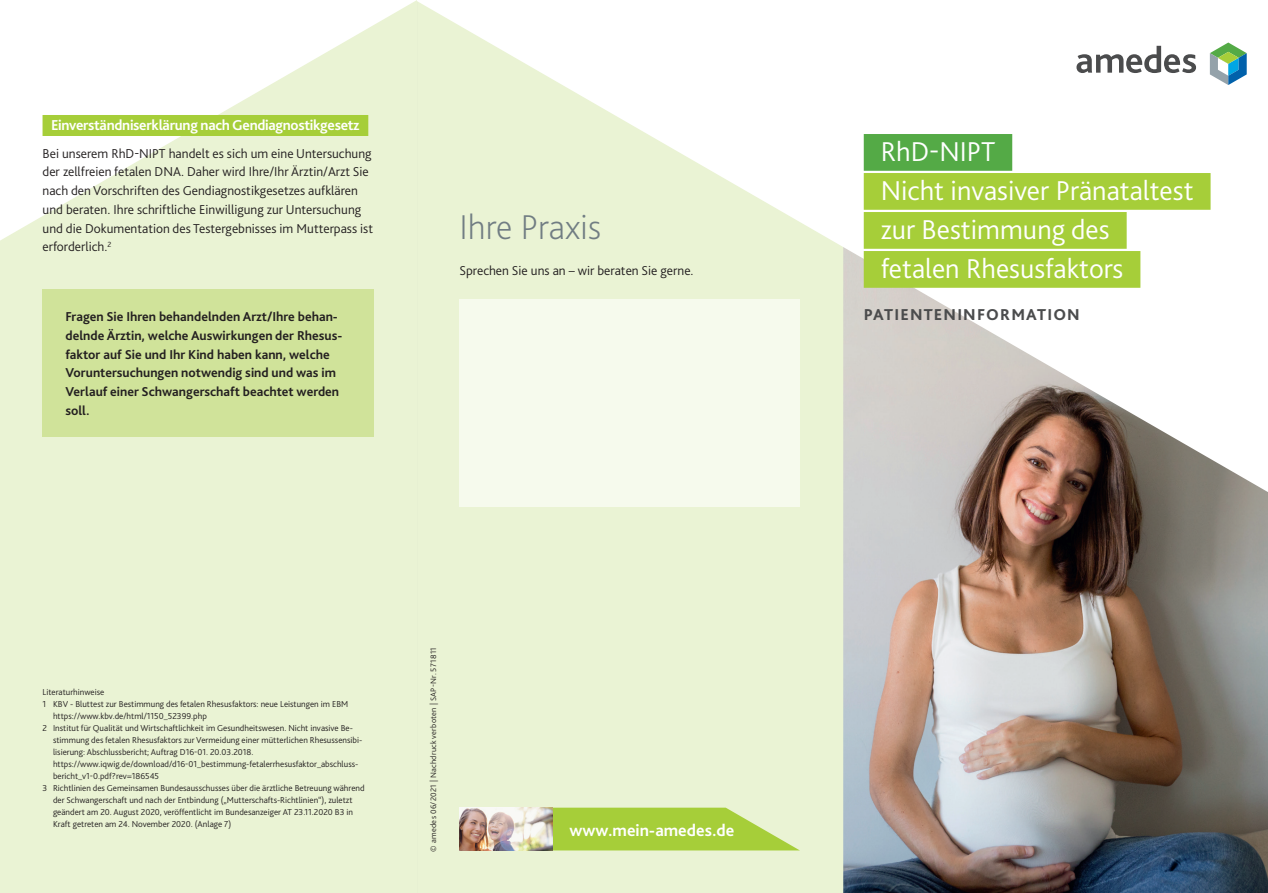
<style>
.page{position:relative;width:1268px;height:893px;background:#fff}
.page>*{position:absolute;margin:0;border:0;box-sizing:border-box;transform-origin:0 0}
.t1{font:200 36px "Bliss Pro";color:#717d83}
.t2{font:300 28.5px/39px "Bliss Pro";color:#fff}
.t3{font:700 17.4px "Bliss Pro";color:#fff}
.t4{font:800 16.5px "Bliss Pro";letter-spacing:.07em;color:#4b4c4d}
.t5{font:700 15px "Bliss Pro";letter-spacing:-.02em;color:#fff}
.t6{font:300 13.5px/18.8px "Bliss Pro";color:#231f20}
.t7{font:700 13.5px/18.8px "Bliss Pro";color:#231f20}
.t8{font:300 9px "Bliss Pro";color:#231f20}
.t9{font:300 8.25px "Bliss Pro";letter-spacing:.035em;color:#231f20}
</style>
<div class="page">
<img style="left:843px;top:492px;width:424px;height:401px">
<div style="left:417px;top:492px;width:426px;height:401px;background:#eaf3d4"></div>
<svg style="left:417px;top:1px;width:850px;height:491px"></svg>
<div style="left:0;top:0;width:417px;height:893px;background:#eaf3d4"></div>
<svg style="left:0;top:0;width:417px;height:241px;fill:#fcfdf9"></svg>
<div style="left:43px;top:115px;width:325px;height:21px;background:#a6ce39"></div>
<div style="left:459px;top:299px;width:340px;height:207px;background:#f6faed"></div>
<svg style="left:1076px;top:46px;width:119px;height:27px"></svg>
<svg style="left:1209px;top:43px;width:37px;height:42px"></svg>
<div style="left:43px;top:289px;width:331px;height:148px;background:#d0e39a"></div>
<div style="left:863px;top:134px;width:149px;height:37px;background:#54aa46"></div>
<div style="left:863px;top:173px;width:347px;height:37px;background:#a6ce39"></div>
<div style="left:863px;top:212px;width:263px;height:37px;background:#a6ce39"></div>
<div style="left:863px;top:251px;width:277px;height:37px;background:#a6ce39"></div>
<svg style="left:553px;top:808px;width:246px;height:42px;background:#afd34f"></svg>
<img style="left:459px;top:808px;width:94px;height:42px">
<h3 class="t5" style="left:51px;top:116px;width:310px">Einverständniserklärung nach Gendiagnostikgesetz</h3>
<p class="t6" style="left:43px;top:144px;width:332px">Bei unserem RhD-NIPT handelt es sich um eine Untersuchung der zellfreien fetalen DNA. Daher wird Ihre/Ihr Ärztin/Arzt Sie nach den Vorschriften des Gendiagnostikgesetzes aufklären und beraten. Ihre schriftliche Einwilligung zur Untersuchung und die Dokumentation des Testergebnisses im Mutterpass ist erforderlich.<sup>2</sup></p>
<p class="t7" style="left:65px;top:307px;width:278px">Fragen Sie Ihren behandelnden Arzt/Ihre behan&shy;delnde Ärztin, welche Auswirkungen der Rhesus&shy;faktor auf Sie und Ihr Kind haben kann, welche Voruntersuchungen notwendig sind und was im Verlauf einer Schwangerschaft beachtet werden soll.</p>
<h1 class="t1" style="left:459px;top:205px;width:143px">Ihre Praxis</h1>
<h3 class="t6" style="left:459px;top:261px;width:235px">Sprechen Sie uns an – wir beraten Sie gerne.</h3>
<p class="t8" style="left:43px;top:686px;width:63px">Literaturhinweise</p>
<p class="t8" style="left:43px;top:698px;width:307px">1 KBV - Bluttest zur Bestimmung des fetalen Rhesusfaktors: neue Leistungen im EBM</p>
<p class="t8" style="left:53px;top:710px;width:155px">https://www.kbv.de/html/1150_52399.php</p>
<p class="t8" style="left:43px;top:722px;width:312px">2 Institut für Qualität und Wirtschaftlichkeit im Gesundheitswesen. Nicht invasive Be-</p>
<p class="t8" style="left:53px;top:734px;width:310px">stimmung des fetalen Rhesusfaktors zur Vermeidung einer mütterlichen Rhesussensibi-</p>
<p class="t8" style="left:53px;top:746px;width:202px">lisierung: Abschlussbericht; Auftrag D16-01. 20.03.2018.</p>
<p class="t8" style="left:53px;top:758px;width:307px">https://www.iqwig.de/download/d16-01_bestimmung-fetalerrhesusfaktor_abschluss-</p>
<p class="t8" style="left:53px;top:770px;width:108px">bericht_v1-0.pdf?rev=186545</p>
<p class="t8" style="left:43px;top:782px;width:323px">3 Richtlinien des Gemeinsamen Bundesausschusses über die ärztliche Betreuung während</p>
<p class="t8" style="left:53px;top:794px;width:301px">der Schwangerschaft und nach der Entbindung („Mutterschafts-Richtlinien“), zuletzt</p>
<p class="t8" style="left:53px;top:806px;width:301px">geändert am 20. August 2020, veröffentlicht im Bundesanzeiger AT 23.11.2020 B3 in</p>
<p class="t8" style="left:53px;top:818px;width:180px">Kraft getreten am 24. November 2020. (Anlage 7)</p>
<p class="t9" style="left:428px;top:851px;width:205px;rotate:-90deg">© amedes 06/2021 | Nachdruck verboten | SAP-Nr. 571811</p>
<h3 class="t3" style="left:569px;top:820px;width:166px">www.mein-amedes.de</h3>
<h2 class="t2" style="left:880px;top:132px;width:314px">RhD-NIPT<br>Nicht invasiver Pränataltest zur Bestimmung des fetalen Rhesusfaktors</h2>
<h3 class="t4" style="left:863px;top:304px;width:217px">PATIENTENINFORMATION</h3>
</div>
